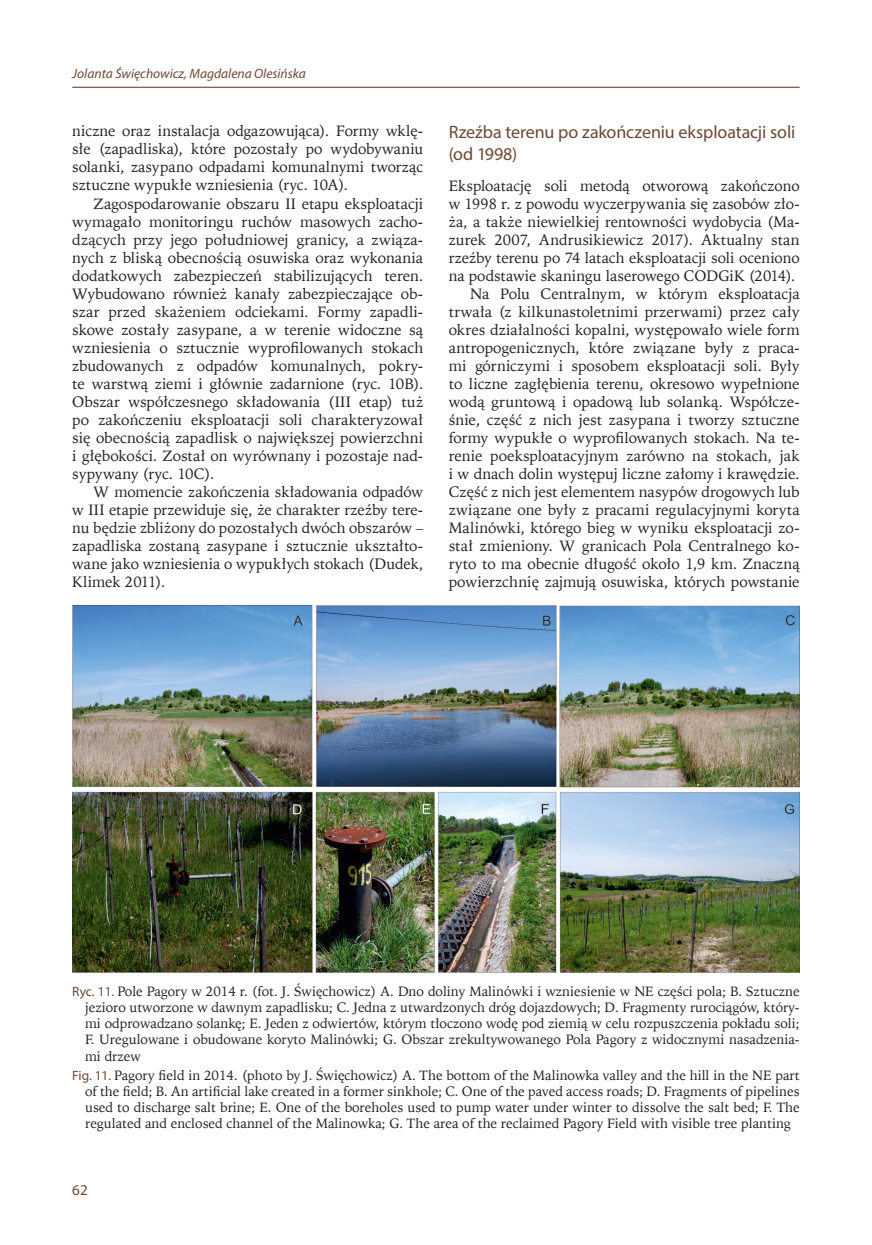
<style>
.page{position:relative;width:872px;height:1245px;background:#fff}
.page>*{position:absolute;margin:0;border:0;box-sizing:border-box;transform-origin:0 0}
.Podtytuł_2{font:18px/21.6px "Myriad Pro";letter-spacing:-.005em;color:#6d4734}
.Pierwszy{font:15px/18px "Iowan Old St EU";color:#231f20;text-align:justify}
.t1{font:15px "Myriad Pro";color:#6d4734}
.Tytuł_tabeli_ryciny_ENG{font:13.5px/16.2px "Iowan Old St EU";color:#231f20;text-align:justify}
.Tytuł_tabeli_ryciny_PL{font:13.5px/16.2px "Iowan Old St EU";color:#231f20;text-align:justify}
.t2{font:italic 13.5px "Myriad Pro";color:#6d4734}
.s1{font-family:"Myriad Pro";color:#6d4734}
</style>
<div class="page">
<hr style="left:72px;top:87px;width:727px;height:1px;background:#6d4734">
<img style="left:72px;top:606px;width:727px;height:367px">
<p class="t2" style="left:72px;top:65px;width:235px">Jolanta Święchowicz, Magdalena Olesińska</p>
<p class="Pierwszy" style="left:72px;top:123px;width:352px">niczne oraz instalacja odgazowująca). Formy wklę&shy;słe (zapadliska), które pozostały po wydobywaniu solanki, zasypano odpadami komunalnymi tworząc sztuczne wypukłe wzniesienia (ryc. 10A).</p>
<p class="Pierwszy" style="left:72px;top:195px;width:352px;text-indent:21px">Zagospodarowanie obszaru II etapu eksploatacji wymagało monitoringu ruchów masowych zacho&shy;dzących przy jego południowej granicy, a związa&shy;nych z bliską obecnością osuwiska oraz wykonania dodatkowych zabezpieczeń stabilizujących teren.<br>Wybudowano również kanały zabezpieczające ob&shy;szar przed skażeniem odciekami. Formy zapadli&shy;skowe zostały zasypane, a w terenie widoczne są wzniesienia o sztucznie wyprofilowanych stokach zbudowanych z odpadów komunalnych, pokry&shy;te warstwą ziemi i głównie zadarnione (ryc. 10B).<br>Obszar współczesnego składowania (III etap) tuż po zakończeniu eksploatacji soli charakteryzował się obecnością zapadlisk o największej powierzchni i głębokości. Został on wyrównany i pozostaje nad&shy;sypywany (ryc. 10C).</p>
<p class="Pierwszy" style="left:72px;top:483px;width:352px;text-indent:21px">W momencie zakończenia składowania odpadów w III etapie przewiduje się, że charakter rzeźby tere&shy;nu będzie zbliżony do pozostałych dwóch obszarów – zapadliska zostaną zasypane i sztucznie ukształto&shy;wane jako wzniesienia o wypukłych stokach (Dudek, Klimek 2011).</p>
<p class="Podtytuł_2" style="left:449px;top:121px;width:348px">Rzeźba terenu po zakończeniu eksploatacji soli (od 1998)</p>
<p class="Pierwszy" style="left:449px;top:177px;width:352px">Eksploatację soli metodą otworową zakończono w 1998 r. z powodu wyczerpywania się zasobów zło&shy;ża, a także niewielkiej rentowności wydobycia (Ma&shy;zurek 2007, Andrusikiewicz 2017). Aktualny stan rzeźby terenu po 74 latach eksploatacji soli oceniono na podstawie skaningu laserowego CODGiK (2014).</p>
<p class="Pierwszy" style="left:449px;top:285px;width:352px;text-indent:21px">Na Polu Centralnym, w którym eksploatacja trwała (z kilkunastoletnimi przerwami) przez cały okres działalności kopalni, występowało wiele form antropogenicznych, które związane były z praca&shy;mi górniczymi i sposobem eksploatacji soli. Były to liczne zagłębienia terenu, okresowo wypełnione wodą gruntową i opadową lub solanką. Współcze&shy;śnie, część z nich jest zasypana i tworzy sztuczne formy wypukłe o wyprofilowanych stokach. Na te&shy;renie poeksploatacyjnym zarówno na stokach, jak i w dnach dolin występuj liczne załomy i krawędzie.<br>Część z nich jest elementem nasypów drogowych lub związane one były z pracami regulacyjnymi koryta Malinówki, którego bieg w wyniku eksploatacji zo&shy;stał zmieniony. W granicach Pola Centralnego ko&shy;ryto to ma obecnie długość około 1,9 km. Znaczną powierzchnię zajmują osuwiska, których powstanie</p>
<p class="Tytuł_tabeli_ryciny_PL" style="left:85px;top:983px;width:716px;text-indent:-13px"><span class="s1">Ryc. 11.</span> Pole Pagory w 2014 r. (fot. J. Święchowicz) A. Dno doliny Malinówki i wzniesienie w NE części pola; B. Sztuczne jezioro utworzone w dawnym zapadlisku; C. Jedna z utwardzonych dróg dojazdowych; D. Fragmenty rurociągów, który&shy;mi odprowadzano solankę; E. Jeden z odwiertów, którym tłoczono wodę pod ziemią w celu rozpuszczenia pokładu soli; F. Uregulowane i obudowane koryto Malinówki; G. Obszar zrekultywowanego Pola Pagory z widocznymi nasadzenia&shy;mi drzew</p>
<p class="Tytuł_tabeli_ryciny_ENG" style="left:85px;top:1067px;width:716px;text-indent:-13px"><span class="s1">Fig. 11.</span> Pagory field in 2014. (photo by J. Święchowicz) A. The bottom of the Malinowka valley and the hill in the NE part of the field; B. An artificial lake created in a former sinkhole; C. One of the paved access roads; D. Fragments of pipelines used to discharge salt brine; E. One of the boreholes used to pump water under winter to dissolve the salt bed; F. The regulated and enclosed channel of the Malinowka; G. The area of the reclaimed Pagory Field with visible tree planting</p>
<p class="t1" style="left:72px;top:1181px;width:17px">62</p>
</div>
